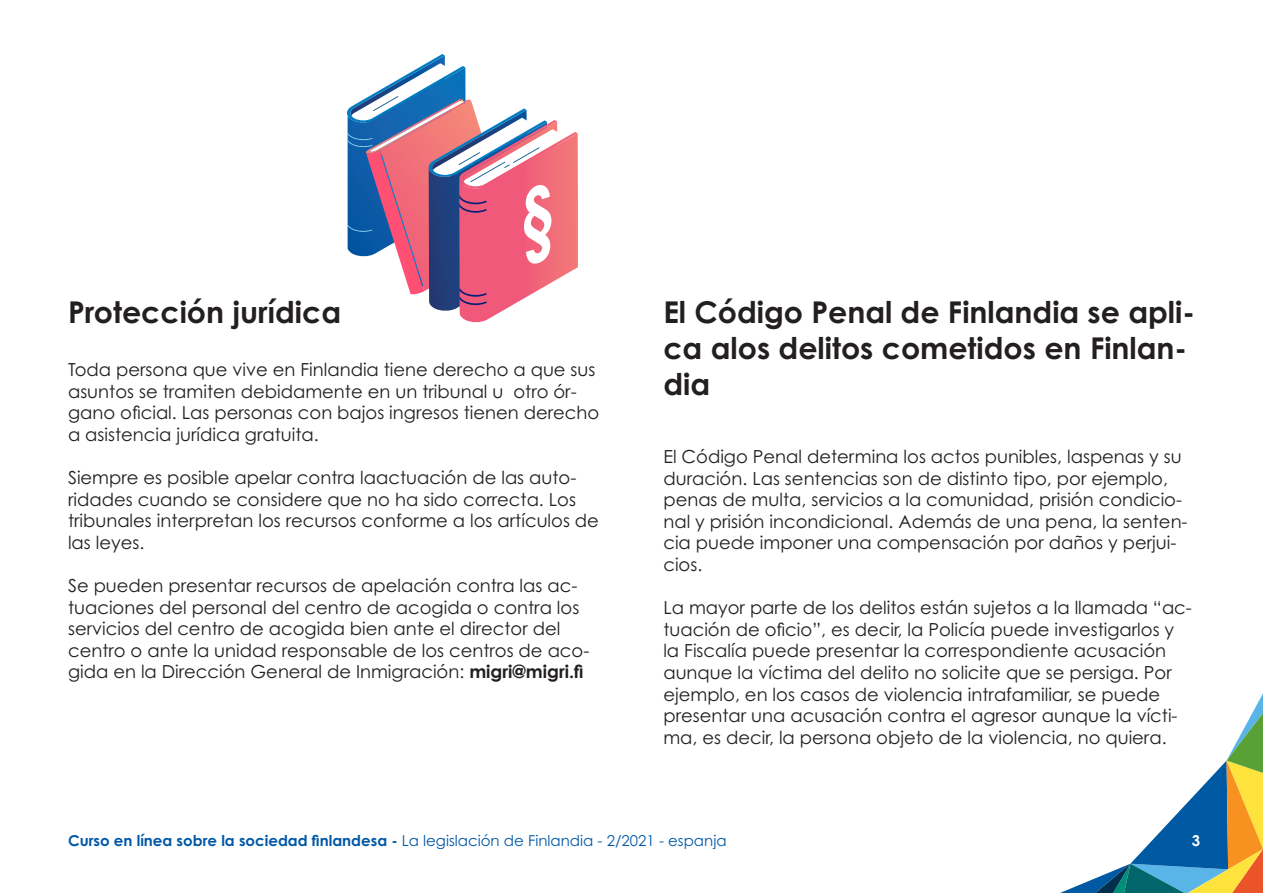
<style>
.page{position:relative;width:1263px;height:893px;background:#fff}
.page>*{position:absolute;margin:0;border:0;box-sizing:border-box;transform-origin:0 0}
.t1{font:700 30px/36px "Century Gothic Pro";color:#231f20}
.t2{font:18px/21.6px "Century Gothic Pro";color:#231f20}
.t3{font:15px "Century Gothic Pro";color:#0158a6}
.t4{font:700 15px "Century Gothic Pro";color:#fff}
.s1{font-weight:700}
</style>
<div class="page">
<svg style="left:1060px;top:693px;width:203px;height:200px"></svg>
<svg style="left:347px;top:54px;width:231px;height:269px"></svg>
<p class="t1" style="left:68px;top:293px;width:275px">Protección jurídica</p>
<p class="t2" style="left:68px;top:358px;width:533px">Toda persona que vive en Finlandia tiene derecho a que sus asuntos se tramiten debidamente en un tribunal u otro ór&shy;gano oficial. Las personas con bajos ingresos tienen derecho a asistencia jurídica gratuita.</p>
<p class="t2" style="left:68px;top:466px;width:532px">Siempre es posible apelar contra laactuación de las auto&shy;ridades cuando se considere que no ha sido correcta. Los tribunales interpretan los recursos conforme a los artículos de las leyes.</p>
<p class="t2" style="left:68px;top:574px;width:523px">Se pueden presentar recursos de apelación contra las ac&shy;tuaciones del personal del centro de acogida o contra los servicios del centro de acogida bien ante el director del centro o ante la unidad responsable de los centros de aco&shy;gida en la Dirección General de Inmigración: <span class="s1">migri@migri.fi</span></p>
<p class="t1" style="left:663px;top:293px;width:533px">El Código Penal de Finlandia se apli&shy;ca alos delitos cometidos en Finlan&shy;dia</p>
<p class="t2" style="left:663px;top:445px;width:526px">El Código Penal determina los actos punibles, laspenas y su duración. Las sentencias son de distinto tipo, por ejemplo, penas de multa, servicios a la comunidad, prisión condicio&shy;nal y prisión incondicional. Además de una pena, la senten&shy;cia puede imponer una compensación por daños y perjui&shy;cios.</p>
<p class="t2" style="left:663px;top:597px;width:530px">La mayor parte de los delitos están sujetos a la llamada “ac&shy;tuación de oficio”, es decir, la Policía puede investigarlos y la Fiscalía puede presentar la correspondiente acusación aunque la víctima del delito no solicite que se persiga. Por ejemplo, en los casos de violencia intrafamiliar, se puede presentar una acusación contra el agresor aunque la vícti&shy;ma, es decir, la persona objeto de la violencia, no quiera.</p>
<p class="t3" style="left:68px;top:832px;width:660px"><span class="s1">Curso en línea sobre la sociedad finlandesa -</span> La legislación de Finlandia - 2/2021 - espanja</p>
<p class="t4" style="left:1192px;top:831px;width:10px">3</p>
</div>
